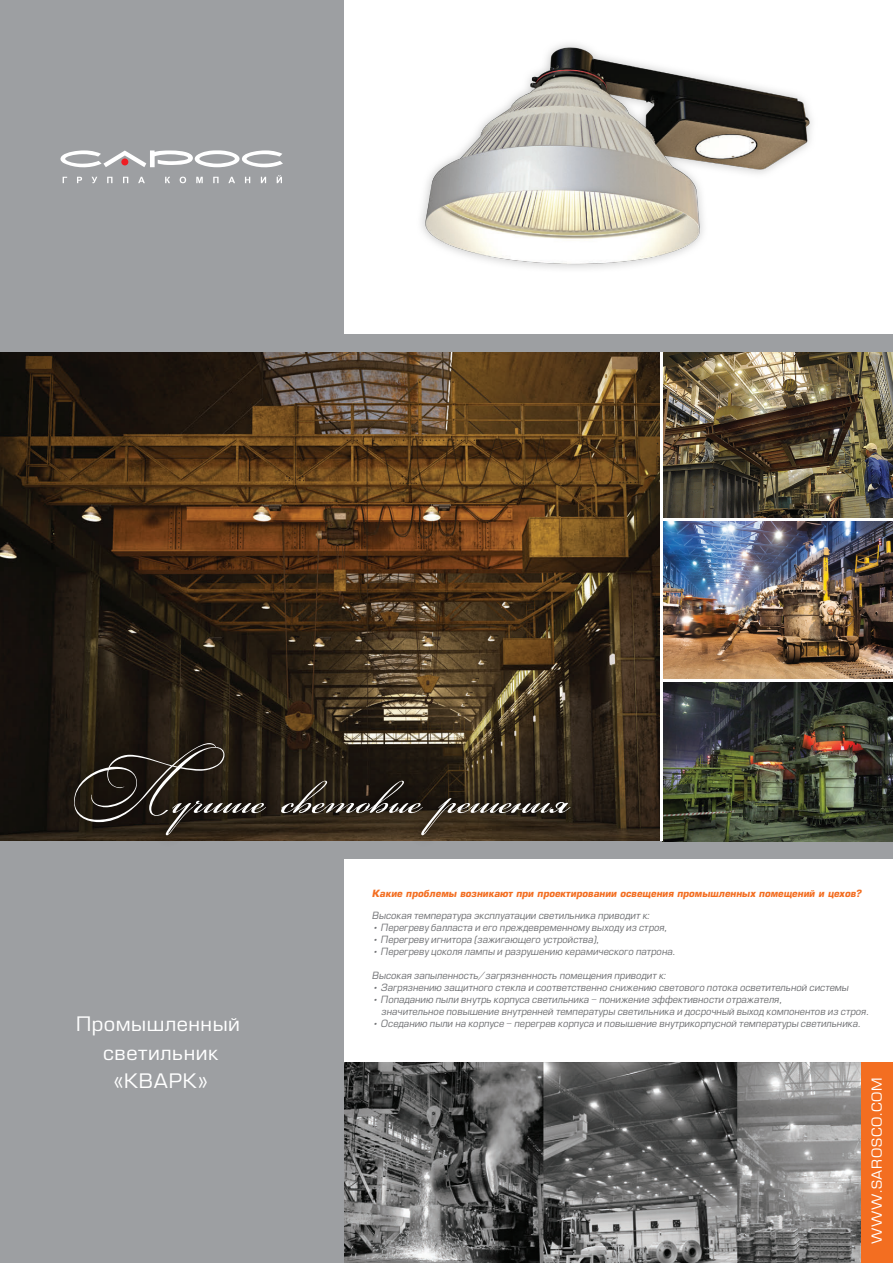
<style>
.page{position:relative;width:893px;height:1263px;background:#fff}
.page>*{position:absolute;margin:0;border:0;box-sizing:border-box;transform-origin:0 0}
.t1{font:19.5px/28.5px "Europe C";letter-spacing:.025em;color:#fff;text-align:center;scale:1.05 1}
.t2{font:13.5px "Europe C";letter-spacing:.05em;color:#fff;scale:1.05 1}
.t3{font:italic 9.75px/12px "Europe C";color:#6f7073}
.t4{font:italic 700 9.75px "Europe C";color:#f36e21}
</style>
<div class="page">
<img style="left:343px;top:1062px;width:518px;height:201px">
<img style="left:0;top:352px;width:660px;height:489px">
<div style="left:0;top:841px;width:343px;height:422px;background:#9d9fa2"></div>
<div style="left:0;top:0;width:343px;height:340px;background:#9d9fa2"></div>
<svg style="left:63px;top:175px;width:219px;height:8px"></svg>
<svg style="left:60px;top:150px;width:223px;height:18px"></svg>
<div style="left:861px;top:1062px;width:32px;height:201px;background:#f36e21"></div>
<div style="left:0;top:334px;width:893px;height:18px;background:#9d9fa2"></div>
<div style="left:0;top:841px;width:893px;height:18px;background:#9d9fa2"></div>
<img style="left:56px;top:725px;width:533px;height:116px">
<svg style="left:74px;top:743px;width:192px;height:92px;background:#312b23"></svg>
<svg style="left:281px;top:781px;width:290px;height:54px;background:#3e352a"></svg>
<img style="left:663px;top:352px;width:230px;height:489px">
<img style="left:421px;top:44px;width:391px;height:225px">
<hr style="left:660px;top:679px;width:233px;height:3px;background:#fff">
<hr style="left:660px;top:518px;width:233px;height:3px;background:#fff">
<h1 class="t1" style="left:76px;top:1010px;width:158px">Промышленный светильник «КВАРК»</h1>
<p class="t4" style="left:372px;top:887px;width:491px">Какие проблемы возникают при проектировании освещения промышленных помещений и цехов?</p>
<p class="t3" style="left:372px;top:909px;width:279px">Высокая температура эксплуатации светильника приводит к:</p>
<p class="t3" style="left:372px;top:921px;width:296px">• Перегреву балласта и его преждевременному выходу из строя,</p>
<p class="t3" style="left:372px;top:933px;width:228px">• Перегреву игнитора (зажигающего устройства),</p>
<p class="t3" style="left:372px;top:945px;width:304px">• Перегреву цоколя лампы и разрушению керамического патрона.</p>
<p class="t3" style="left:372px;top:969px;width:295px">Высокая запыленность/загрязненность помещения приводит к:</p>
<p class="t3" style="left:372px;top:981px;width:478px">• Загрязнению защитного стекла и соответственно снижению светового потока осветительной системы</p>
<p class="t3" style="left:382px;top:993px;width:488px;text-indent:-9px">• Попаданию пыли внутрь корпуса светильника - понижение эффективности отражателя,<br>значительное повышение внутренней температуры светильника и досрочный выход компонентов из строя.</p>
<p class="t3" style="left:372px;top:1017px;width:489px">• Оседанию пыли на корпусе - перегрев корпуса и повышение внутрикорпусной температуры светильника.</p>
<h2 class="t2" style="left:869px;top:1244px;width:160px;rotate:-90deg">WWW.SAROSCO.COM</h2>
</div>
